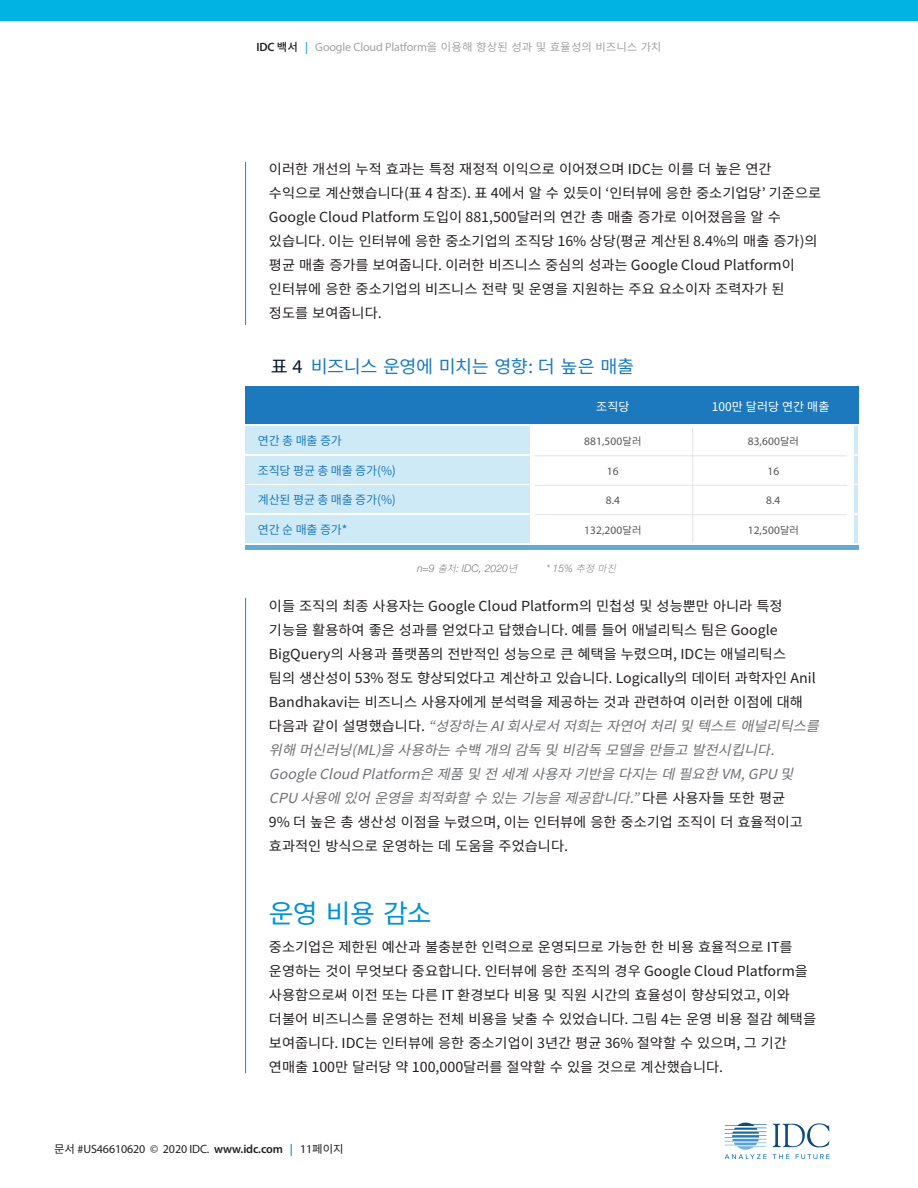
<style>
.page{position:relative;width:918px;height:1188px;background:#fff}
.page>*{position:absolute;margin:0;border:0;box-sizing:border-box;transform-origin:0 0}
.t1{font:26.25px "Noto Sans KR";color:#0092d3}
.t2{font:18px "Noto Sans KR";letter-spacing:-.025em;color:#197abd}
.t3{font:13.8px/24px "Noto Sans KR";color:#231f20}
.t4{font:12px "Noto Sans KR";letter-spacing:-.01em;color:#1d79bd}
.t5{font:12px "Myriad Pro";letter-spacing:-.01em;color:#231f20}
.t6{font:12px "Noto Sans KR";letter-spacing:.01em;color:#fff}
.t7{font:11.4px "Myriad Pro";letter-spacing:.01em;color:#565656}
.t8{font:11.1px "Noto Sans KR";color:#a1a3a6}
.t9{font:italic 300 10.5px "Helvetica Neue";color:#7c7e81}
.s1{font-family:"Myriad Pro";font-weight:600;font-size:12px;color:#231f20}
.s2{font-weight:500;color:#231f20}
.s3{font-family:"Myriad Pro";font-size:12px;color:#0092d3}
.s4{font-family:"Myriad Pro";font-size:12px}
.s5{color:#09182d}
.s6{font-family:"Myriad Pro";font-size:19.5px;color:#09182d}
.s7{font-family:"Noto Sans KR";font-size:10.2px}
.s8{font-family:"Noto Sans KR";font-size:9.6px}
.s9{font-style:italic;color:#6f7073}
.s10{font-family:"Noto Sans KR";font-size:11.1px}
.s11{font-weight:600}
.s12{font-weight:600;color:#0092d3}
</style>
<div class="page">
<hr style="left:245px;top:162px;width:1px;height:911px;background:#0092d3">
<div style="left:0;top:0;width:918px;height:21px;background:#00b3e3"></div>
<svg style="left:773px;top:1123px;width:57px;height:24px"></svg>
<svg style="left:773px;top:1154px;width:16px;height:5px"></svg>
<svg style="left:796px;top:1154px;width:33px;height:5px"></svg>
<svg style="left:725px;top:1123px;width:42px;height:36px"></svg>
<div style="left:226px;top:326px;width:31px;height:272px;background:#fff"></div>
<div style="left:245px;top:386px;width:613px;height:38px;background:#1d79bd"></div>
<hr style="left:245px;top:545px;width:613px;height:4px;background:#61aad7">
<div style="left:245px;top:427px;width:285px;height:27px;background:#cfeaf7"></div>
<div style="left:245px;top:456px;width:285px;height:27px;background:#cfeaf7"></div>
<div style="left:245px;top:486px;width:285px;height:27px;background:#cfeaf7"></div>
<div style="left:245px;top:515px;width:285px;height:27px;background:#cfeaf7"></div>
<hr style="left:535px;top:455px;width:312px;height:1px;background:#e2e3e2">
<hr style="left:535px;top:485px;width:312px;height:1px;background:#e2e3e2">
<hr style="left:535px;top:514px;width:312px;height:1px;background:#e2e3e2">
<hr style="left:692px;top:428px;width:1px;height:114px;background:#e2e3e2">
<hr style="left:855px;top:427px;width:3px;height:27px;background:#cfeaf7">
<hr style="left:855px;top:456px;width:3px;height:27px;background:#cfeaf7">
<hr style="left:855px;top:486px;width:3px;height:27px;background:#cfeaf7">
<hr style="left:855px;top:515px;width:3px;height:27px;background:#cfeaf7">
<p class="t8" style="left:257px;top:40px;width:406px"><span class="s1">IDC</span> <span class="s2">백서</span> <span class="s3">|</span> <span class="s4">Google Cloud Platform</span>을 이용해 향상된 성과 및 효율성의 비즈니스 가치</p>
<p class="t3" style="left:269px;top:157px;width:554px">이러한 개선의 누적 효과는 특정 재정적 이익으로 이어졌으며 IDC는 이를 더 높은 연간 수익으로 계산했습니다(표 4 참조). 표 4에서 알 수 있듯이 ‘인터뷰에 응한 중소기업당’ 기준으로 Google Cloud Platform 도입이 881,500달러의 연간 총 매출 증가로 이어졌음을 알 수 있습니다. 이는 인터뷰에 응한 중소기업의 조직당 16% 상당(평균 계산된 8.4%의 매출 증가)의 평균 매출 증가를 보여줍니다. 이러한 비즈니스 중심의 성과는 Google Cloud Platform이 인터뷰에 응한 중소기업의 비즈니스 전략 및 운영을 지원하는 주요 요소이자 조력자가 된 정도를 보여줍니다.</p>
<h2 class="t2" style="left:271px;top:356px;width:365px"><span class="s5">표</span> <span class="s6">4</span> 비즈니스 운영에 미치는 영향: 더 높은 매출</h2>
<p class="t4" style="left:258px;top:434px;width:86px">연간 총 매출 증가</p>
<p class="t4" style="left:258px;top:464px;width:140px">조직당 평균 총 매출 증가(%)</p>
<p class="t4" style="left:258px;top:493px;width:140px">계산된 평균 총 매출 증가(%)</p>
<p class="t4" style="left:258px;top:522px;width:91px">연간 순 매출 증가*</p>
<p class="t6" style="left:596px;top:399px;width:35px">조직당</p>
<p class="t6" style="left:712px;top:399px;width:119px">100만 달러당 연간 매출</p>
<p class="t7" style="left:584px;top:434px;width:59px">881,500<span class="s7">달러</span></p>
<p class="t7" style="left:748px;top:434px;width:53px">83,600<span class="s7">달러</span></p>
<p class="t7" style="left:607px;top:464px;width:13px">16</p>
<p class="t7" style="left:767px;top:464px;width:13px">16</p>
<p class="t7" style="left:606px;top:493px;width:16px">8.4</p>
<p class="t7" style="left:766px;top:493px;width:16px">8.4</p>
<p class="t7" style="left:584px;top:523px;width:59px">132,200<span class="s7">달러</span></p>
<p class="t7" style="left:748px;top:523px;width:53px">12,500<span class="s7">달러</span></p>
<p class="t9" style="left:417px;top:562px;width:108px">n=9 <span class="s8">출처</span>: IDC, 2020<span class="s8">년</span></p>
<p class="t9" style="left:547px;top:562px;width:77px">* 15% <span class="s8">추정마진</span></p>
<p class="t3" style="left:269px;top:594px;width:560px">이들 조직의 최종 사용자는 Google Cloud Platform의 민첩성 및 성능뿐만 아니라 특정<br>기능을 활용하여 좋은 성과를 얻었다고 답했습니다. 예를 들어 애널리틱스 팀은 Google BigQuery의 사용과 플랫폼의 전반적인 성능으로 큰 혜택을 누렸으며, IDC는 애널리틱스<br>팀의 생산성이 53% 정도 향상되었다고 계산하고 있습니다. Logically의 데이터 과학자인 Anil Bandhakavi는 비즈니스 사용자에게 분석력을 제공하는 것과 관련하여 이러한 이점에 대해<br>다 음 과 같 이 설 명 했 습 니 다 . <span class="s9">“성장하는AI회사로서저희는자연어처리및텍스트애널리틱스를 위해머신러닝(ML)을사용하는수백개의감독및비감독모델을만들고발전시킵니다.<br>GoogleCloudPlatform은제품및전세계사용자기반을다지는데필요한VM,GPU및 CPU사용에있어운영을최적화할수있는기능을제공합니다.”</span>다 른 사 용 자 들 또 한 평 균<br>9% 더 높은 총 생산성 이점을 누렸으며, 이는 인터뷰에 응한 중소기업 조직이 더 효율적이고 효과적인 방식으로 운영하는 데 도움을 주었습니다.</p>
<h1 class="t1" style="left:269px;top:899px;width:164px">운영 비용 감소</h1>
<p class="t3" style="left:269px;top:935px;width:549px">중소기업은 제한된 예산과 불충분한 인력으로 운영되므로 가능한 한 비용 효율적으로 IT를 운영하는 것이 무엇보다 중요합니다. 인터뷰에 응한 조직의 경우 Google Cloud Platform을 사용함으로써 이전 또는 다른 IT 환경보다 비용 및 직원 시간의 효율성이 향상되었고, 이와 더불어 비즈니스를 운영하는 전체 비용을 낮출 수 있었습니다. 그림 4는 운영 비용 절감 혜택을 보여줍니다. IDC는 인터뷰에 응한 중소기업이 3년간 평균 36% 절약할 수 있으며, 그 기간 연매출 100만 달러당 약 100,000달러를 절약할 수 있을 것으로 계산했습니다.</p>
<p class="t5" style="left:54px;top:1142px;width:291px"><span class="s10">문서</span> #US46610620 © 2020 IDC. <span class="s11">www.idc.com</span> <span class="s12">|</span> 11<span class="s10">페이지</span></p>
</div>
